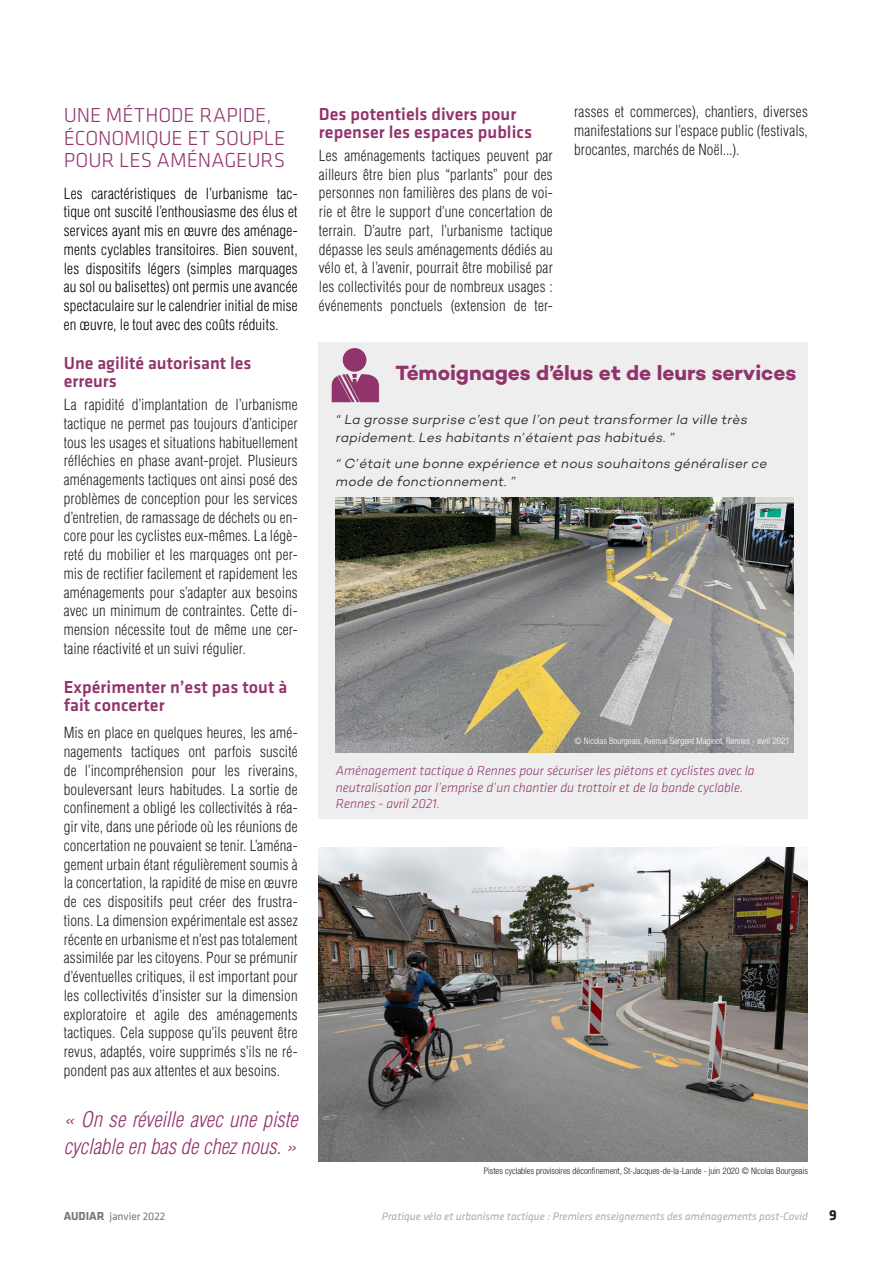
<style>
.page{position:relative;width:893px;height:1263px;background:#fff}
.page>*{position:absolute;margin:0;border:0;box-sizing:border-box;transform-origin:0 0}
.T1_DEF{font:300 21px/22.5px "Klavika";letter-spacing:-.005em;color:#92346c}
.texte{font:italic 300 condensed 21px/27px "Helvetica LT Std";color:#92346c}
.t1{font:700 21px "Campton";letter-spacing:-.005em;color:#92346c}
.T2{font:500 18px/18px "Klavika";letter-spacing:.005em;color:#92346c}
.texte-2{font:300 condensed 15px/18.8px "Helvetica LT Std";letter-spacing:.01em;color:#231f20;text-align:justify}
.texte-3{font:300 condensed 15px/18.8px "Helvetica LT Std";letter-spacing:.01em;color:#000;text-align:justify}
.t2{font:700 15px "Klavika";color:#231f20}
.encadré_texte{font:italic 300 13.5px/17.7px "Campton";letter-spacing:.015em;color:#231f20}
.t3{font:italic 300 13.5px/16.2px "Klavika";color:#92346c}
.t4{font:italic 11.25px "Klavika";color:#aaabaf}
.t5{font:11.25px "Klavika";color:#76787b}
.légende_photo{font:300 condensed 9px "Helvetica Neue LT Std";color:#231f20}
.légende_photo-2{font:300 condensed 9px "Helvetica Neue LT Std";color:#fff}
.s1{font-weight:700;font-size:12px}
</style>
<div class="page">
<img style="left:319px;top:848px;width:489px;height:313px">
<div style="left:319px;top:342px;width:489px;height:477px;background:#eee"></div>
<div style="left:343px;top:348px;width:23px;height:24px;background:#92346c;border-radius:50%"></div>
<svg style="left:332px;top:374px;width:48px;height:29px"></svg>
<img style="left:336px;top:498px;width:457px;height:255px">
<p class="T1_DEF" style="left:64px;top:104px;width:223px">UNE MÉTHODE RAPIDE,<br>ÉCONOMIQUE ET SOUPLE<br>POUR LES AMÉNAGEURS</p>
<p class="texte-3" style="left:64px;top:184px;width:235px">Les caractéristiques de l’urbanisme tac&shy;tique ont suscité l’enthousiasme des élus et services ayant mis en œuvre des aménage&shy;ments cyclables transitoires. Bien souvent, les dispositifs légers (simples marquages au sol ou balisettes) ont permis une avancée spectaculaire sur le calendrier initial de mise en œuvre, le tout avec des coûts réduits.</p>
<p class="T2" style="left:64px;top:354px;width:189px">Une agilité autorisant les erreurs</p>
<p class="texte-2" style="left:64px;top:395px;width:235px">La rapidité d’implantation de l’urbanisme tactique ne permet pas toujours d’anticiper tous les usages et situations habituellement réfléchies en phase avant-projet. Plusieurs aménagements tactiques ont ainsi posé des problèmes de conception pour les services d’entretien, de ramassage de déchets ou en&shy;core pour les cyclistes eux-mêmes. La légè&shy;reté du mobilier et les marquages ont per&shy;mis de rectifier facilement et rapidement les aménagements pour s’adapter aux besoins avec un minimum de contraintes. Cette di&shy;mension nécessite tout de même une cer&shy;taine réactivité et un suivi régulier.</p>
<p class="T2" style="left:64px;top:678px;width:225px">Expérimenter n’est pas tout à fait concerter</p>
<p class="texte-2" style="left:64px;top:723px;width:235px">Mis en place en quelques heures, les amé&shy;nagements tactiques ont parfois suscité de l’incompréhension pour les riverains, bouleversant leurs habitudes. La sortie de confinement a obligé les collectivités à réa&shy;gir vite, dans une période où les réunions de concertation ne pouvaient se tenir. L’aména&shy;gement urbain étant régulièrement soumis à la concertation, la rapidité de mise en œuvre de ces dispositifs peut créer des frustra&shy;tions. La dimension expérimentale est assez récente en urbanisme et n’est pas totalement assimilée par les citoyens. Pour se prémunir d’éventuelles critiques, il est important pour les collectivités d’insister sur la dimension exploratoire et agile des aménagements tactiques. Cela suppose qu’ils peuvent être revus, adaptés, voire supprimés s’ils ne ré&shy;pondent pas aux attentes et aux besoins.</p>
<p class="texte" style="left:64px;top:1106px;width:235px">« On se réveille avec une piste cyclable en bas de chez nous. »</p>
<p class="T2" style="left:319px;top:105px;width:215px">Des potentiels divers pour repenser les espaces publics</p>
<p class="texte-2" style="left:319px;top:146px;width:235px">Les aménagements tactiques peuvent par ailleurs être bien plus “parlants” pour des personnes non familières des plans de voi&shy;rie et être le support d’une concertation de terrain. D’autre part, l’urbanisme tactique dépasse les seuls aménagements dédiés au vélo et, à l’avenir, pourrait être mobilisé par les collectivités pour de nombreux usages : événements ponctuels (extension de ter-</p>
<p class="texte-2" style="left:574px;top:102px;width:235px">rasses et commerces), chantiers, diverses manifestations sur l’espace public (festivals, brocantes, marchés de Noël...).</p>
<p class="t1" style="left:395px;top:360px;width:402px">Témoignages d’élus et de leurs services</p>
<p class="encadré_texte" style="left:336px;top:410px;width:413px">“ La grosse surprise c’est que l’on peut transformer la ville très rapidement. Les habitants n’étaient pas habitués. ”</p>
<p class="encadré_texte" style="left:336px;top:454px;width:433px">“ C’était une bonne expérience et nous souhaitons généraliser ce mode de fonctionnement. ”</p>
<p class="légende_photo-2" style="left:574px;top:736px;width:217px">© Nicolas Bourgeais, Avenue Sergent Maginot, Rennes - avril 2021</p>
<p class="t3" style="left:336px;top:763px;width:420px">Aménagement tactique à Rennes pour sécuriser les piétons et cyclistes avec la neutralisation par l’emprise d’un chantier du trottoir et de la bande cyclable.<br>Rennes - avril 2021.</p>
<p class="légende_photo" style="left:484px;top:1165px;width:326px">Pistes cyclables provisoires déconfinement, St-Jacques-de-la-Lande - juin 2020 © Nicolas Bourgeais</p>
<p class="t5" style="left:64px;top:1210px;width:103px"><span class="s1">AUDIAR</span> janvier 2022</p>
<p class="t4" style="left:382px;top:1210px;width:428px">Pratique vélo et urbanisme tactique : Premiers enseignements des aménagements post-Covid</p>
<p class="t2" style="left:829px;top:1207px;width:9px">9</p>
</div>
